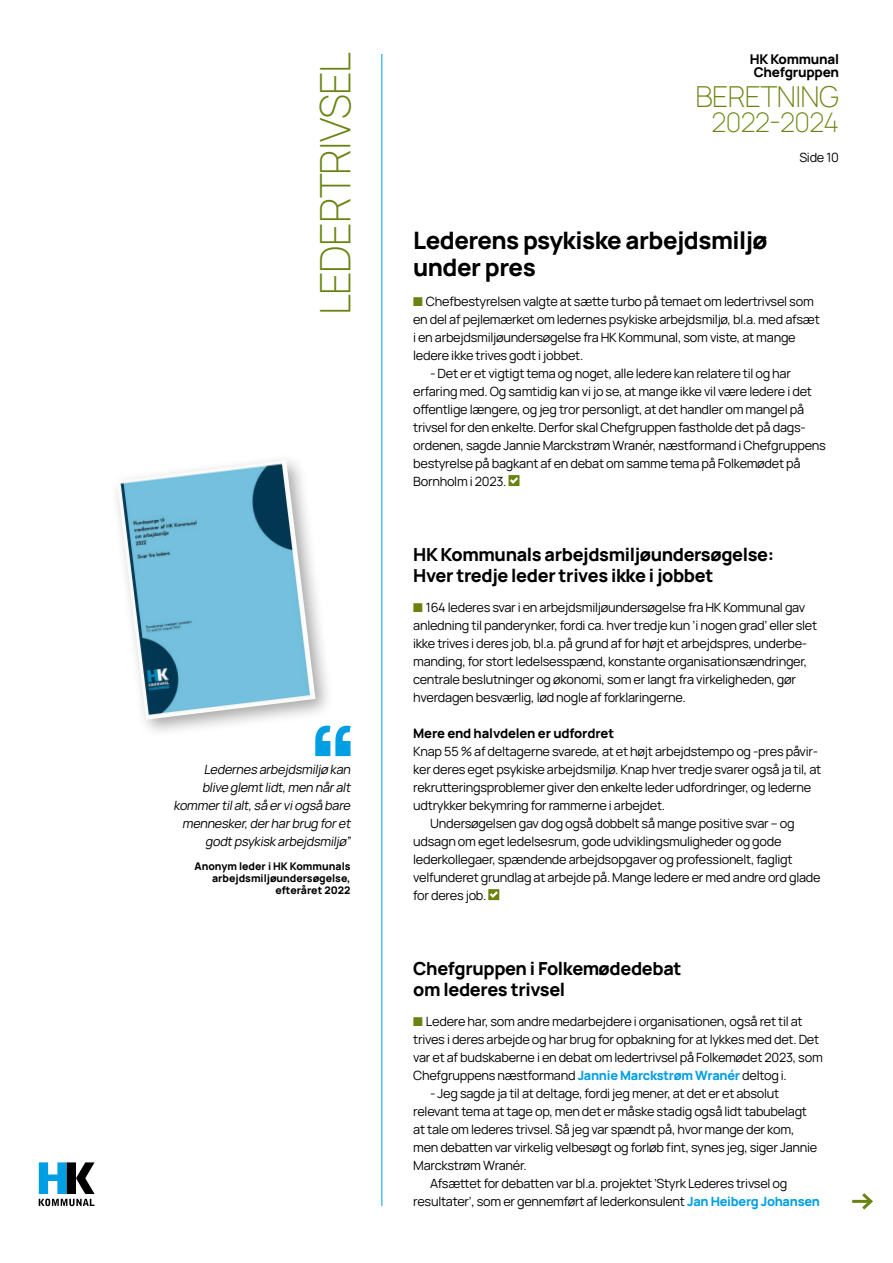
<style>
.page{position:relative;width:893px;height:1263px;background:#fff}
.page>*{position:absolute;margin:0;border:0;box-sizing:border-box;transform-origin:0 0}
.t1{font:200 42px "Manrope";letter-spacing:-.02em;color:#6a8310}
.t2{font:200 28.8px "Manrope";letter-spacing:-.02em;color:#6a8310}
.t3{font:200 26.85px "Manrope";letter-spacing:-.02em;color:#6a8310}
.t4{font:800 24px/27px "Manrope";letter-spacing:-.02em;color:#000}
.t5{font:800 18px/21px "Manrope";letter-spacing:-.02em;color:#000}
.t6{font:800 13.5px/13.5px "Manrope";letter-spacing:-.02em;color:#000}
.t7{font:800 13.05px "Manrope";letter-spacing:-.01em;color:#000}
.t8{font:12.75px/18px "Manrope";letter-spacing:-.02em;color:#000}
.t9{font:italic 12.75px/18px "Manrope";letter-spacing:-.02em;color:#000;text-align:right}
.t10{font:800 10.5px/12px "Manrope";color:#000;text-align:right}
.s1{color:#6a8310}
.s2{font-weight:800;color:#009fe3}
</style>
<div class="page">
<svg style="left:39px;top:1162px;width:56px;height:44px"></svg>
<svg style="left:508px;top:475px;width:11px;height:11px"></svg>
<svg style="left:488px;top:889px;width:11px;height:11px"></svg>
<hr style="left:381px;top:54px;width:1px;height:1152px;background:#009fe3">
<svg style="left:315px;top:725px;width:36px;height:31px"></svg>
<div style="left:110px;top:453px;width:225px;height:286px;background:#000;opacity:.35"></div>
<img style="left:117px;top:460px;width:198px;height:260px">
<hr style="left:852px;top:1200px;width:19px;height:3px;background:#6a8310">
<svg style="left:859px;top:1193px;width:14px;height:17px"></svg>
<h1 class="t1" style="left:306px;top:315px;width:265px;rotate:-90deg">LEDERTRIVSEL</h1>
<p class="t9" style="left:173px;top:760px;width:181px">Ledernes arbejdsmiljø kan blive glemtlidt,men nåralt kommertilalt,så erviogså bare mennesker,derharbrug foret godtpsykisk arbejdsmiljø”</p>
<p class="t10" style="left:195px;top:860px;width:157px">Anonym leder i HK Kommunals arbejdsmiljøundersøgelse, efteråret 2022</p>
<p class="t6" style="left:750px;top:51px;width:91px">HK Kommunal<br>Chefgruppen</p>
<h2 class="t2" style="left:695px;top:76px;width:145px">BERETNING</h2>
<h3 class="t3" style="left:711px;top:104px;width:129px">2022-2024</h3>
<p class="t8" style="left:799px;top:148px;width:41px">Side 10</p>
<h3 class="t4" style="left:413px;top:226px;width:356px">Lederens psykiske arbejdsmiljø under pres</h3>
<p class="t8" style="left:413px;top:292px;width:408px"><span class="s1">■</span> Chefbestyrelsen valgte at sætte turbo på temaet om ledertrivsel som en del af pejlemærket om ledernes psykiske arbejdsmiljø, bl.a. med afsæt i en arbejdsmiljøundersøgelse fra HK Kommunal, som viste, at mange ledere ikke trives godt i jobbet.</p>
<p class="t8" style="left:413px;top:364px;width:414px;text-indent:17px">- Det er et vigtigt tema og noget, alle ledere kan relatere til og har erfaring med. Og samtidig kan vi jo se, at mange ikke vil være ledere i det offentlige længere, og jeg tror personligt, at det handler om mangel på trivsel for den enkelte. Derfor skal Chefgruppen fastholde det på dags&shy;ordenen, sagde Jannie Marckstrøm Wranér, næstformand i Chefgruppens bestyrelse på bagkant af en debat om samme tema på Folkemødet på Bornholm i 2023.</p>
<h3 class="t5" style="left:413px;top:543px;width:363px">HK Kommunals arbejdsmiljøundersøgelse:<br>Hver tredje leder trives ikke i jobbet</h3>
<p class="t8" style="left:413px;top:598px;width:406px"><span class="s1">■</span> 164 lederes svar i en arbejdsmiljøundersøgelse fra HK Kommunal gav anledning til panderynker, fordi ca. hver tredje kun ’i nogen grad’ eller slet ikke trives i deres job, bl.a. på grund af for højt et arbejdspres, underbe&shy;manding, for stort ledelsesspænd, konstante organisationsændringer, centrale beslutninger og økonomi, som er langt fra virkeligheden, gør hverdagen besværlig, lød nogle af forklaringerne.</p>
<p class="t7" style="left:413px;top:724px;width:202px">Mere end halvdelen er udfordret</p>
<p class="t8" style="left:413px;top:742px;width:406px">Knap 55 % af deltagerne svarede, at et højt arbejdstempo og -pres påvir-</p>
<p class="t8" style="left:413px;top:760px;width:410px">ker deres eget psykiske arbejdsmiljø. Knap hver tredje svarer også ja til, at</p>
<p class="t8" style="left:413px;top:778px;width:400px">rekrutteringsproblemer giver den enkelte leder udfordringer, og lederne</p>
<p class="t8" style="left:413px;top:796px;width:253px">udtrykker bekymring for rammerne i arbejdet.</p>
<p class="t8" style="left:430px;top:814px;width:366px">Undersøgelsen gav dog også dobbelt så mange positive svar – og</p>
<p class="t8" style="left:413px;top:832px;width:370px">udsagn om eget ledelsesrum, gode udviklingsmuligheder og gode</p>
<p class="t8" style="left:413px;top:850px;width:381px">lederkollegaer, spændende arbejdsopgaver og professionelt, fagligt</p>
<p class="t8" style="left:413px;top:868px;width:409px">velfunderet grundlag at arbejde på. Mange ledere er med andre ord glade</p>
<p class="t8" style="left:413px;top:886px;width:75px">for deres job.</p>
<h3 class="t5" style="left:413px;top:957px;width:270px">Chefgruppen i Folkemødedebat om lederes trivsel</h3>
<p class="t8" style="left:413px;top:1012px;width:411px"><span class="s1">■</span> Ledere har, som andre medarbejdere i organisationen, også ret til at trives i deres arbejde og har brug for opbakning for at lykkes med det. Det var et af budskaberne i en debat om ledertrivsel på Folkemødet 2023, som Chefgruppens næstformand <span class="s2">Jannie Marckstrøm Wranér</span> deltog i.</p>
<p class="t8" style="left:430px;top:1084px;width:351px">- Jeg sagde ja til at deltage, fordi jeg mener, at det er et absolut</p>
<p class="t8" style="left:413px;top:1102px;width:395px">relevant tema at tage op, men det er måske stadig også lidt tabubelagt</p>
<p class="t8" style="left:413px;top:1120px;width:383px">at tale om lederes trivsel. Så jeg var spændt på, hvor mange der kom,</p>
<p class="t8" style="left:413px;top:1138px;width:406px">men debatten var virkelig velbesøgt og forløb fint, synes jeg, siger Jannie</p>
<p class="t8" style="left:413px;top:1156px;width:115px">Marckstrøm Wranér.</p>
<p class="t8" style="left:430px;top:1174px;width:359px">Afsættet for debatten var bl.a. projektet ’Styrk Lederes trivsel og</p>
<p class="t8" style="left:413px;top:1192px;width:408px">resultater’, som er gennemført af lederkonsulent <span class="s2">Jan Heiberg Johansen</span></p>
</div>
